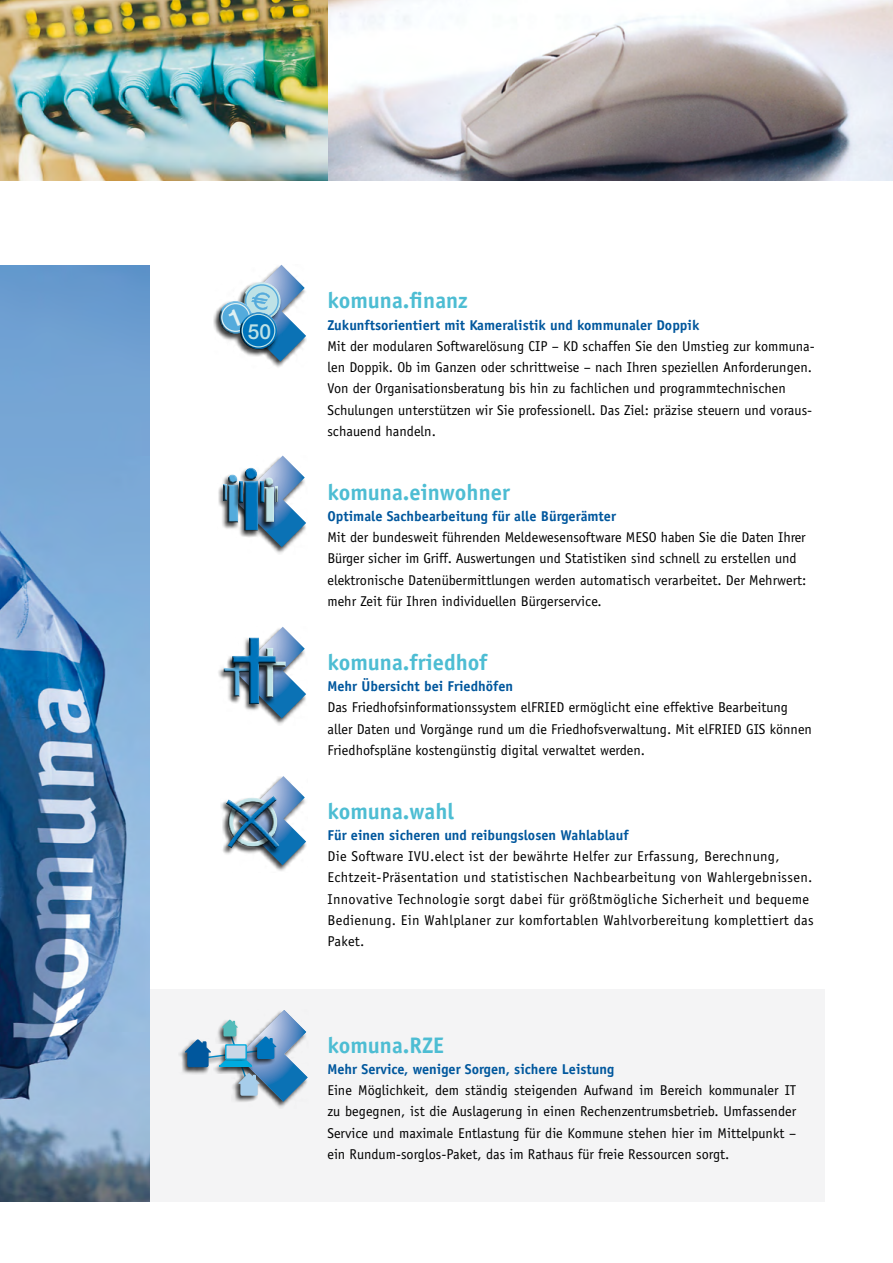
<style>
.page{position:relative;width:893px;height:1263px;background:#fff}
.page>*{position:absolute;margin:0;border:0;box-sizing:border-box;transform-origin:0 0}
.t1{font:700 22.5px "AT Officina Sans";color:#4dbdd3}
.t2{font:500 20.85px "Helvetica Neue";color:#bee2e6}
.t3{font:14.25px/21.3px "AT Officina Sans";color:#000}
.t4{font:14.25px/21.3px "AT Officina Sans";letter-spacing:.02em;color:#000}
.t5{font:700 14.25px "AT Officina Sans";color:#00579d}
</style>
<div class="page">
<div style="left:130px;top:989px;width:695px;height:212px;background:#f4f4f5"></div>
<div style="left:230px;top:626px;width:77px;height:99px;background:#000;opacity:.75"></div>
<div style="left:218px;top:657px;width:33px;height:47px;background:#000;opacity:.75"></div>
<div style="left:222px;top:656px;width:29px;height:42px;background:#000;opacity:.75"></div>
<svg style="left:224px;top:627px;width:82px;height:91px"></svg>
<div style="left:231px;top:635px;width:47px;height:69px;background:#fff;opacity:.75"></div>
<div style="left:230px;top:637px;width:48px;height:69px;background:#000;opacity:.75"></div>
<div style="left:230px;top:455px;width:77px;height:99px;background:#000;opacity:.75"></div>
<div style="left:218px;top:474px;width:26px;height:56px;background:#000;opacity:.75"></div>
<div style="left:222px;top:472px;width:22px;height:51px;background:#fff"></div>
<div style="left:222px;top:476px;width:22px;height:47px;background:#000;opacity:.75"></div>
<svg style="left:228px;top:455px;width:78px;height:92px"></svg>
<div style="left:238px;top:466px;width:28px;height:65px;background:#fff;opacity:.75"></div>
<div style="left:237px;top:470px;width:29px;height:63px;background:#000;opacity:.75"></div>
<div style="left:232px;top:776px;width:76px;height:96px;background:#000;opacity:.75"></div>
<div style="left:220px;top:795px;width:61px;height:61px;background:#000;opacity:.75"></div>
<svg style="left:226px;top:776px;width:80px;height:89px"></svg>
<div style="left:224px;top:794px;width:57px;height:52px;background:#fff;opacity:.75"></div>
<div style="left:224px;top:800px;width:57px;height:50px;background:#000;opacity:.75"></div>
<div style="left:226px;top:264px;width:81px;height:105px;background:#000;opacity:.75"></div>
<div style="left:213px;top:282px;width:70px;height:75px;background:#000;opacity:.75"></div>
<div style="left:218px;top:299px;width:36px;height:26px;background:#fff;opacity:.75"></div>
<div style="left:217px;top:309px;width:37px;height:26px;background:#000;opacity:.75"></div>
<div style="left:221px;top:303px;width:29px;height:29px;border:1px solid #e1f1f3;border-radius:50%"></div>
<img style="left:0;top:0;width:893px;height:181px">
<img style="left:0;top:266px;width:150px;height:935px">
<div style="left:232px;top:1009px;width:77px;height:100px;background:#000;opacity:.75"></div>
<div style="left:178px;top:1038px;width:34px;height:36px;background:#000;opacity:.75"></div>
<div style="left:232px;top:1072px;width:29px;height:31px;background:#f2f2f3"></div>
<svg style="left:184px;top:1010px;width:124px;height:92px"></svg>
<svg style="left:228px;top:265px;width:78px;height:97px"></svg>
<h2 class="t2" style="left:248px;top:319px;width:25px">50</h2>
<h1 class="t1" style="left:327px;top:287px;width:142px">komuna.finanz</h1>
<p class="t5" style="left:327px;top:316px;width:374px">Zukunftsorientiert mit Kameralistik und kommunaler Doppik</p>
<p class="t3" style="left:327px;top:335px;width:489px">Mit der modularen Softwarelösung CIP – KD schaffen Sie den Umstieg zur kommuna&shy;len Doppik. Ob im Ganzen oder schrittweise – nach Ihren speziellen Anforderungen.<br>Von der Organisationsberatung bis hin zu fachlichen und programmtechnischen Schulungen unterstützen wir Sie professionell. Das Ziel: präzise steuern und voraus&shy;schauend handeln.</p>
<h1 class="t1" style="left:327px;top:478px;width:184px">komuna.einwohner</h1>
<p class="t5" style="left:327px;top:507px;width:290px">Optimale Sachbearbeitung für alle Bürgerämter</p>
<p class="t3" style="left:327px;top:527px;width:481px">Mit der bundesweit führenden Meldewesensoftware MESO haben Sie die Daten Ihrer Bürger sicher im Griff. Auswertungen und Statistiken sind schnell zu erstellen und elektronische Datenübermittlungen werden automatisch verarbeitet. Der Mehrwert: mehr Zeit für Ihren individuellen Bürgerservice.</p>
<h1 class="t1" style="left:327px;top:648px;width:161px">komuna.friedhof</h1>
<p class="t5" style="left:327px;top:677px;width:187px">Mehr Übersicht bei Friedhöfen</p>
<p class="t3" style="left:327px;top:697px;width:486px">Das Friedhofsinformationssystem elFRIED ermöglicht eine effektive Bearbeitung aller Daten und Vorgänge rund um die Friedhofsverwaltung. Mit elFRIED GIS können<br>Friedhofspläne kostengünstig digital verwaltet werden.</p>
<h1 class="t1" style="left:327px;top:797px;width:128px">komuna.wahl</h1>
<p class="t5" style="left:327px;top:826px;width:303px">Für einen sicheren und reibungslosen Wahlablauf</p>
<p class="t4" style="left:327px;top:846px;width:488px">Die Software IVU.elect ist der bewährte Helfer zur Erfassung, Berechnung, Echtzeit-Präsentation und statistischen Nachbearbeitung von Wahlergebnissen.<br>Innovative Technologie sorgt dabei für größtmögliche Sicherheit und bequeme Bedienung. Ein Wahlplaner zur komfortablen Wahlvorbereitung komplettiert das Paket.</p>
<h1 class="t1" style="left:327px;top:1031px;width:118px">komuna.RZE</h1>
<p class="t5" style="left:327px;top:1060px;width:288px">Mehr Service, weniger Sorgen, sichere Leistung</p>
<p class="t3" style="left:327px;top:1079px;width:470px;text-align:justify">Eine Möglichkeit, dem ständig steigenden Aufwand im Bereich kommunaler IT zu begegnen, ist die Auslagerung in einen Rechenzentrumsbetrieb. Umfassender Service und maximale Entlastung für die Kommune stehen hier im Mittelpunkt – ein Rundum-sorglos-Paket, das im Rathaus für freie Ressourcen sorgt.</p>
</div>
